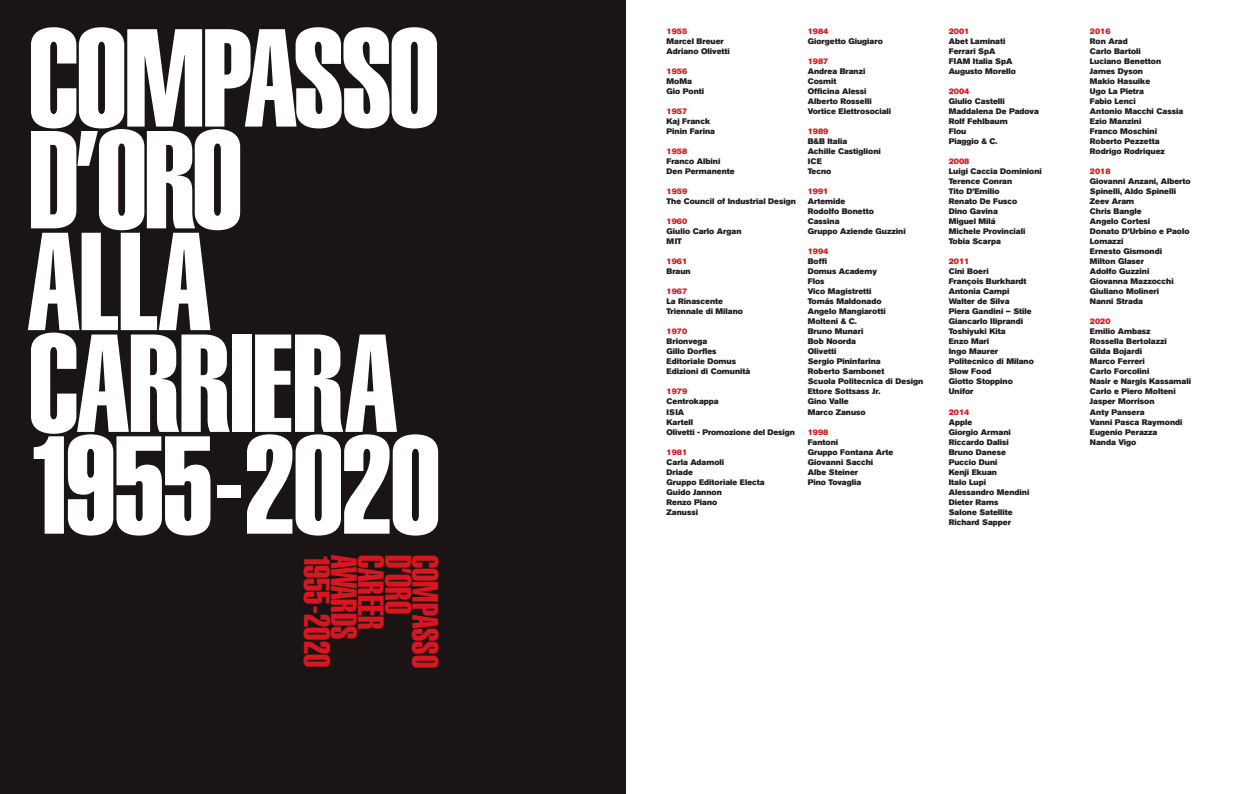
<style>
.page{position:relative;width:1248px;height:794px;background:#fff}
.page>*{position:absolute;margin:0;border:0;box-sizing:border-box;transform-origin:0 0}
.t1{font:136.7px/101.7px "Helvetica LT Std Extra Comp";letter-spacing:-.015em;color:#fff}
.t2{font:36px "Helvetica LT Std Extra Comp";color:#d7171f}
.t3{font:8px/10px "Akzidenz Grotesk BE Super";color:#231f20}
.t4{font:8px "Akzidenz Grotesk BE Super";color:#d7171f}
</style>
<div class="page">
<div style="left:0;top:0;width:625px;height:794px;background:#1a1415"></div>
<h1 class="t1" style="left:28px;top:27px;width:414px">COMPASSO<br>D’ORO<br>ALLA<br>CARRIERA<br>1955-2020</h1>
<h2 class="t2" style="left:339px;top:554px;width:114px;rotate:90deg">1955-2020</h2>
<h2 class="t2" style="left:366px;top:554px;width:86px;rotate:90deg">AWARDS</h2>
<h2 class="t2" style="left:393px;top:554px;width:76px;rotate:90deg">CAREER</h2>
<h2 class="t2" style="left:420px;top:554px;width:61px;rotate:90deg">D’ORO</h2>
<h2 class="t2" style="left:447px;top:554px;width:115px;rotate:90deg">COMPASSO</h2>
<p class="t4" style="left:666px;top:27px;width:22px">1955</p>
<p class="t3" style="left:666px;top:37px;width:65px">Marcel Breuer<br>Adriano Olivetti</p>
<p class="t4" style="left:666px;top:67px;width:22px">1956</p>
<p class="t3" style="left:666px;top:77px;width:39px">MoMa<br>Gio Ponti</p>
<p class="t4" style="left:666px;top:107px;width:22px">1957</p>
<p class="t3" style="left:666px;top:117px;width:50px">Kaj Franck<br>Pinin Farina</p>
<p class="t4" style="left:666px;top:147px;width:22px">1958</p>
<p class="t3" style="left:666px;top:157px;width:70px">Franco Albini<br>Den Permanente</p>
<p class="t4" style="left:666px;top:187px;width:22px">1959</p>
<p class="t3" style="left:666px;top:197px;width:131px">The Council of Industrial Design</p>
<p class="t4" style="left:666px;top:217px;width:22px">1960</p>
<p class="t3" style="left:666px;top:227px;width:76px">Giulio Carlo Argan<br>MIT</p>
<p class="t4" style="left:666px;top:257px;width:22px">1961</p>
<p class="t3" style="left:666px;top:267px;width:26px">Braun</p>
<p class="t4" style="left:666px;top:287px;width:22px">1967</p>
<p class="t3" style="left:666px;top:297px;width:78px">La Rinascente<br>Triennale di Milano</p>
<p class="t4" style="left:666px;top:327px;width:22px">1970</p>
<p class="t3" style="left:666px;top:337px;width:85px">Brionvega<br>Gillo Dorfles<br>Editoriale Domus<br>Edizioni di Comunità</p>
<p class="t4" style="left:666px;top:387px;width:22px">1979</p>
<p class="t3" style="left:666px;top:397px;width:130px">Centrokappa<br>ISIA<br>Kartell<br>Olivetti - Promozione del Design</p>
<p class="t4" style="left:666px;top:447px;width:22px">1981</p>
<p class="t3" style="left:666px;top:457px;width:100px">Carla Adamoli<br>Driade<br>Gruppo Editoriale Electa<br>Guido Jannon<br>Renzo Piano<br>Zanussi</p>
<p class="t4" style="left:807px;top:27px;width:22px">1984</p>
<p class="t3" style="left:807px;top:37px;width:77px">Giorgetto Giugiaro</p>
<p class="t4" style="left:807px;top:57px;width:22px">1987</p>
<p class="t3" style="left:807px;top:67px;width:85px">Andrea Branzi<br>Cosmit<br>Officina Alessi<br>Alberto Rosselli<br>Vortice Elettrosociali</p>
<p class="t4" style="left:807px;top:127px;width:22px">1989</p>
<p class="t3" style="left:807px;top:137px;width:75px">B&amp;B Italia<br>Achille Castiglioni<br>ICE<br>Tecno</p>
<p class="t4" style="left:807px;top:187px;width:22px">1991</p>
<p class="t3" style="left:807px;top:197px;width:99px">Artemide<br>Rodolfo Bonetto<br>Cassina<br>Gruppo Aziende Guzzini</p>
<p class="t4" style="left:807px;top:247px;width:22px">1994</p>
<p class="t3" style="left:807px;top:257px;width:117px">Boffi<br>Domus Academy<br>Flos<br>Vico Magistretti<br>Tomás Maldonado<br>Angelo Mangiarotti<br>Molteni &amp; C.<br>Bruno Munari<br>Bob Noorda<br>Olivetti<br>Sergio Pininfarina<br>Roberto Sambonet<br>Scuola Politecnica di Design<br>Ettore Sottsass Jr.<br>Gino Valle<br>Marco Zanuso</p>
<p class="t4" style="left:807px;top:427px;width:22px">1998</p>
<p class="t3" style="left:807px;top:437px;width:87px">Fantoni<br>Gruppo Fontana Arte<br>Giovanni Sacchi<br>Albe Steiner<br>Pino Tovaglia</p>
<p class="t4" style="left:948px;top:27px;width:22px">2001</p>
<p class="t3" style="left:948px;top:37px;width:69px">Abet Laminati<br>Ferrari SpA<br>FIAM Italia SpA<br>Augusto Morello</p>
<p class="t4" style="left:948px;top:87px;width:22px">2004</p>
<p class="t3" style="left:948px;top:97px;width:92px">Giulio Castelli<br>Maddalena De Padova<br>Rolf Fehlbaum<br>Flou<br>Piaggio &amp; C.</p>
<p class="t4" style="left:948px;top:157px;width:22px">2008</p>
<p class="t3" style="left:948px;top:167px;width:95px">Luigi Caccia Dominioni<br>Terence Conran<br>Tito D’Emilio<br>Renato De Fusco<br>Dino Gavina<br>Miguel Milá<br>Michele Provinciali<br>Tobia Scarpa</p>
<p class="t4" style="left:948px;top:257px;width:22px">2011</p>
<p class="t3" style="left:948px;top:267px;width:87px">Cini Boeri<br>François Burkhardt<br>Antonia Campi<br>Walter de Silva<br>Piera Gandini – Stile<br>Giancarlo Iliprandi<br>Toshiyuki Kita<br>Enzo Mari<br>Ingo Maurer<br>Politecnico di Milano<br>Slow Food<br>Giotto Stoppino<br>Unifor</p>
<p class="t4" style="left:948px;top:407px;width:22px">2014</p>
<p class="t3" style="left:948px;top:417px;width:82px">Apple<br>Giorgio Armani<br>Riccardo Dalisi<br>Bruno Danese<br>Puccio Duni<br>Kenji Ekuan<br>Italo Lupi<br>Alessandro Mendini<br>Dieter Rams<br>Salone Satellite<br>Richard Sapper</p>
<p class="t4" style="left:1089px;top:27px;width:22px">2016</p>
<p class="t3" style="left:1089px;top:37px;width:95px">Ron Arad<br>Carlo Bartoli<br>Luciano Benetton<br>James Dyson<br>Makio Hasuike<br>Ugo La Pietra<br>Fabio Lenci<br>Antonio Macchi Cassia<br>Ezio Manzini<br>Franco Moschini<br>Roberto Pezzetta<br>Rodrigo Rodriquez</p>
<p class="t4" style="left:1089px;top:167px;width:22px">2018</p>
<p class="t3" style="left:1089px;top:177px;width:102px">Giovanni Anzani, Alberto<br>Spinelli, Aldo Spinelli<br>Zeev Aram<br>Chris Bangle<br>Angelo Cortesi<br>Donato D’Urbino e Paolo<br>Lomazzi<br>Ernesto Gismondi<br>Milton Glaser<br>Adolfo Guzzini<br>Giovanna Mazzocchi<br>Giuliano Molineri<br>Nanni Strada</p>
<p class="t4" style="left:1089px;top:317px;width:22px">2020</p>
<p class="t3" style="left:1089px;top:327px;width:103px">Emilio Ambasz<br>Rossella Bertolazzi<br>Gilda Bojardi<br>Marco Ferreri<br>Carlo Forcolini<br>Nasir e Nargis Kassamali<br>Carlo e Piero Molteni<br>Jasper Morrison<br>Anty Pansera<br>Vanni Pasca Raymondi<br>Eugenio Perazza<br>Nanda Vigo</p>
</div>
